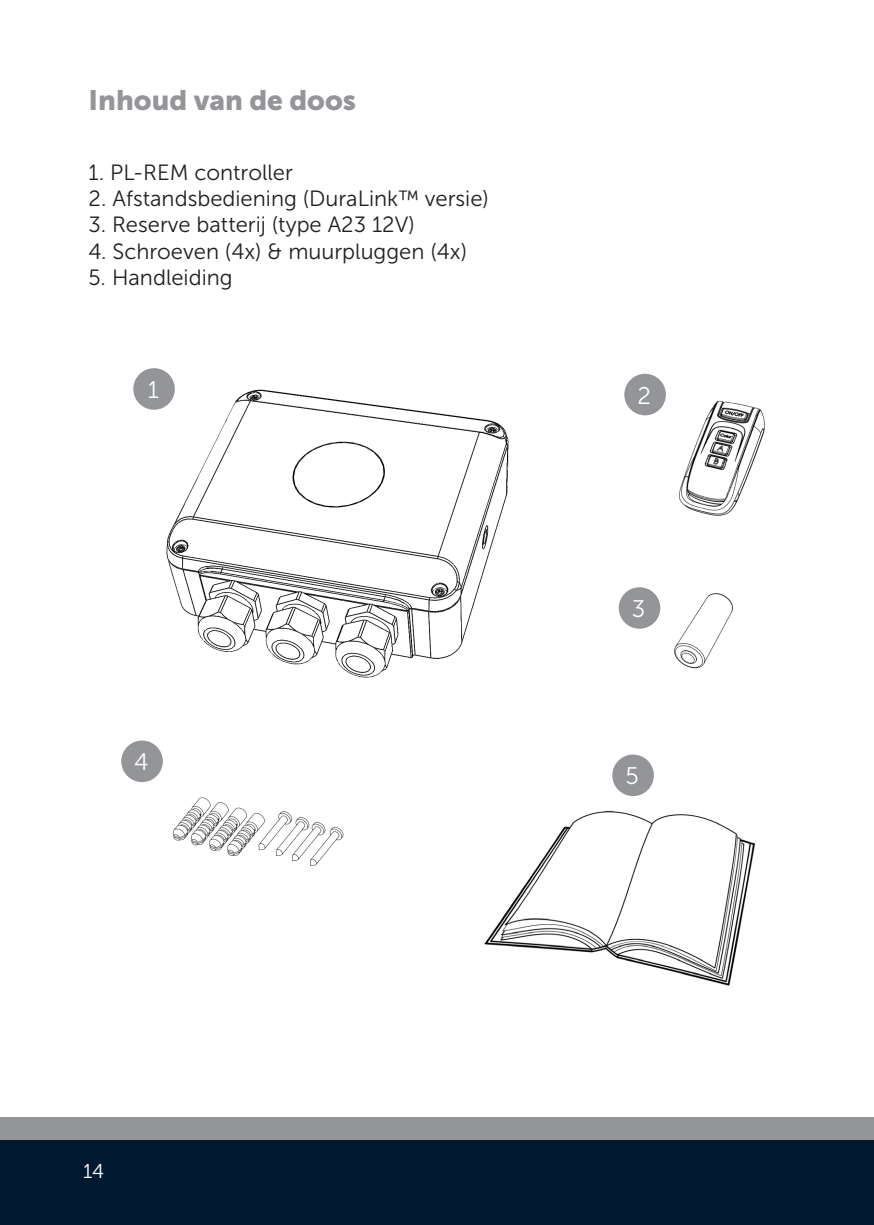
<style>
.page{position:relative;width:874px;height:1225px;background:#fff}
.page>*{position:absolute;margin:0;border:0;box-sizing:border-box;transform-origin:0 0}
.t1{font:28px "Museo Sans 900";color:#939598}
.t2{font:24px "Museo Sans 300";color:#fff}
.t3{font:22px "Museo Sans 300";color:#231f20}
.t4{font:20px "Museo Sans 300";color:#fff}
</style>
<div class="page">
<div style="left:0;top:1140px;width:873px;height:85px;background:#001930"></div>
<div style="left:0;top:1117px;width:873px;height:23px;background:#939598"></div>
<img style="left:166px;top:383px;width:343px;height:295px">
<img style="left:173px;top:797px;width:171px;height:69px">
<img style="left:484px;top:810px;width:272px;height:176px">
<div style="left:133px;top:368px;width:42px;height:42px;background:#939598;border-radius:50%"></div>
<div style="left:624px;top:374px;width:41px;height:41px;background:#939598;border-radius:50%"></div>
<div style="left:121px;top:740px;width:42px;height:42px;background:#939598;border-radius:50%"></div>
<div style="left:612px;top:754px;width:41px;height:42px;background:#939598;border-radius:50%"></div>
<img style="left:674px;top:593px;width:59px;height:76px">
<div style="left:618px;top:587px;width:42px;height:42px;background:#939598;border-radius:50%"></div>
<img style="left:679px;top:403px;width:86px;height:113px">
<svg style="left:714px;top:401px;width:23px;height:3px"></svg>
<p class="t1" style="left:89px;top:84px;width:269px">Inhoud van de doos</p>
<p class="t3" style="left:89px;top:160px;width:206px">1. PL-REM controller</p>
<p class="t3" style="left:89px;top:186px;width:401px">2. Afstandsbediening (DuraLink™ versie)</p>
<p class="t3" style="left:89px;top:213px;width:327px">3. Reserve batterij (type A23 12V)</p>
<p class="t3" style="left:89px;top:239px;width:380px">4. Schroeven (4x) &amp; muurpluggen (4x)</p>
<p class="t3" style="left:89px;top:266px;width:145px">5. Handleiding</p>
<p class="t2" style="left:148px;top:377px;width:13px">1</p>
<p class="t2" style="left:637px;top:382px;width:15px">2</p>
<p class="t2" style="left:134px;top:749px;width:16px">4</p>
<p class="t4" style="left:83px;top:1160px;width:22px">14</p>
<p class="t2" style="left:631px;top:596px;width:15px">3</p>
<p class="t2" style="left:625px;top:763px;width:15px">5</p>
</div>
